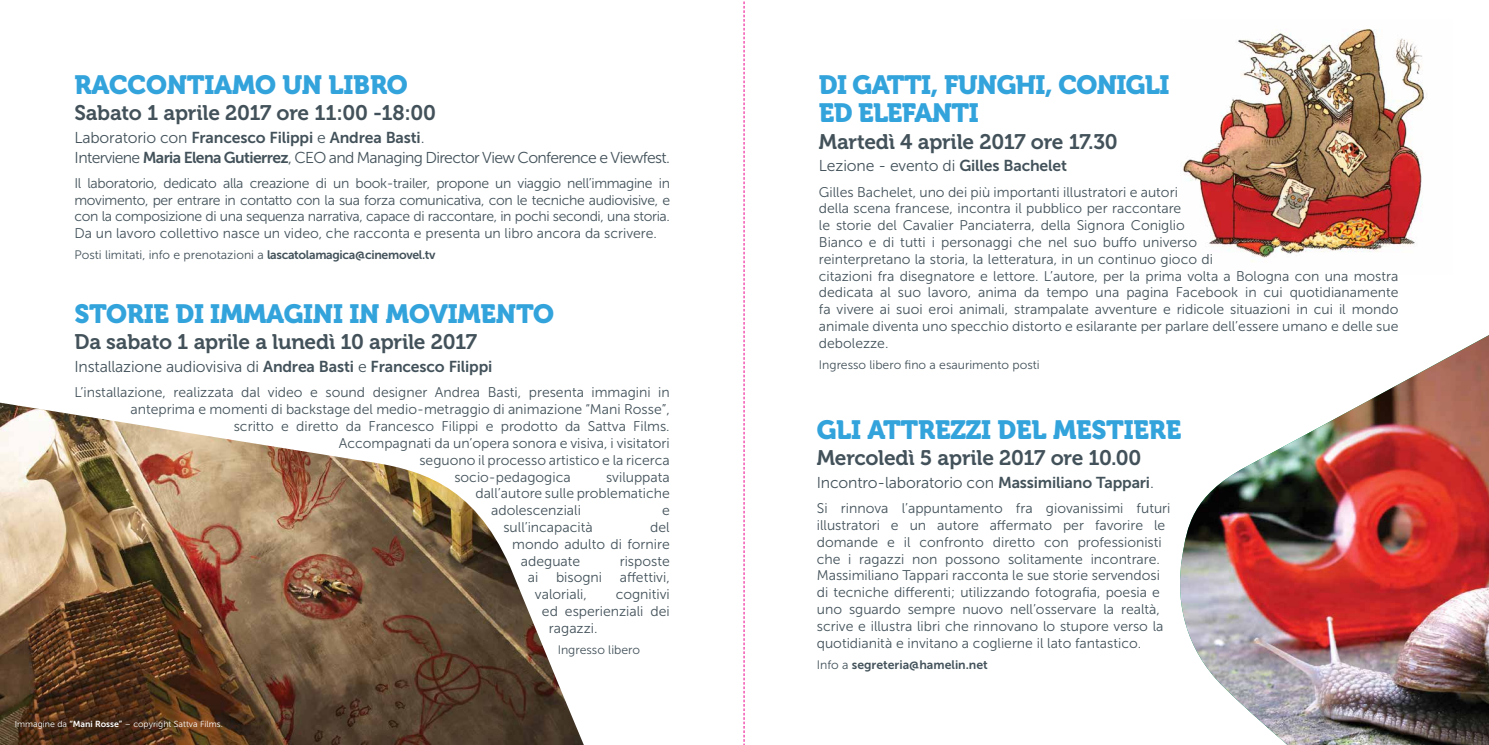
<style>
.page{position:relative;width:1489px;height:745px;background:#fff}
.page>*{position:absolute;margin:0;border:0;box-sizing:border-box;transform-origin:0 0}
.t1{font:26.25px/28px "Museo 900";letter-spacing:-.01em;color:#33a3dc}
.t2{font:21px "Museo 700";letter-spacing:-.01em;color:#43525a}
.t3{font:15.75px "Museo Sans 300";letter-spacing:-.01em;color:#43525a}
.t4{font:15.75px "Museo Sans 300";letter-spacing:-.04em;color:#43525a}
.t5{font:15.75px "Museo Sans 700";letter-spacing:-.01em;color:#43525a}
.t6{font:14px/16.8px "Museo Sans 300";color:#43525a}
.t7{font:12.25px "Museo Sans 300";color:#43525a}
.t8{font:12.25px "Museo Sans 700";color:#43525a}
.t9{font:8.75px "Museo Sans 300";color:#fff}
.s1{font-family:"Museo Sans 300"}
.s2{font-family:"Museo Sans 700"}
</style>
<div class="page">
<img style="left:0;top:402px;width:584px;height:342px">
<img style="left:1180px;top:335px;width:308px;height:409px">
<img style="left:1180px;top:29px;width:247px;height:233px">
<svg style="left:743px;top:1px;width:1px;height:743px"></svg>
<h1 class="t1" style="left:74px;top:71px;width:335px">RACCONTIAMO UN LIBRO</h1>
<h2 class="t2" style="left:74px;top:101px;width:363px">Sabato 1 aprile 2017 ore 11:00 -18:00</h2>
<p class="t5" style="left:74px;top:129px;width:351px"><span class="s1">Laboratorio con</span> Francesco Filippi <span class="s1">e</span> Andrea Basti<span class="s1">.</span></p>
<p class="t4" style="left:74px;top:148px;width:597px">Interviene <span class="s2">Maria Elena Gutierrez</span>, CEO and Managing Director View Conference e Viewfest.</p>
<p class="t6" style="left:74px;top:174px;width:597px;text-align:justify">Il laboratorio, dedicato alla creazione di un book-trailer, propone un viaggio nell’immagine in movimento, per entrare in contatto con la sua forza comunicativa, con le tecniche audiovisive, e con la composizione di una sequenza narrativa, capace di raccontare, in pochi secondi, una storia.<br>Da un lavoro collettivo nasce un video, che racconta e presenta un libro ancora da scrivere.</p>
<p class="t7" style="left:74px;top:248px;width:362px">Posti limitati, info e prenotazioni a <span class="s2">lascatolamagica@cinemovel.tv</span></p>
<h1 class="t1" style="left:74px;top:300px;width:481px">STORIE DI IMMAGINI IN MOVIMENTO</h1>
<h2 class="t2" style="left:74px;top:330px;width:404px">Da sabato 1 aprile a lunedì 10 aprile 2017</h2>
<p class="t3" style="left:74px;top:358px;width:419px">Installazione audiovisiva di <span class="s2">Andrea Basti</span> e <span class="s2">Francesco Filippi</span></p>
<p class="t6" style="left:74px;top:384px;width:597px">L’installazione, realizzata dal video e sound designer Andrea Basti, presenta immagini in</p>
<p class="t6" style="left:130px;top:401px;width:541px">anteprima e momenti di backstage del medio-metraggio di animazione “Mani Rosse”,</p>
<p class="t6" style="left:234px;top:417px;width:437px">scritto e diretto da Francesco Filippi e prodotto da Sattva Films.</p>
<p class="t6" style="left:339px;top:434px;width:332px">Accompagnati da un’opera sonora e visiva, i visitatori</p>
<p class="t6" style="left:419px;top:451px;width:252px">seguono il processo artistico e la ricerca</p>
<p class="t6" style="left:454px;top:468px;width:118px">socio-pedagogica</p>
<p class="t6" style="left:606px;top:468px;width:65px">sviluppata</p>
<p class="t6" style="left:475px;top:485px;width:196px">dall’autore sulle problematiche</p>
<p class="t6" style="left:491px;top:501px;width:91px">adolescenziali</p>
<p class="t6" style="left:662px;top:501px;width:9px">e</p>
<p class="t6" style="left:503px;top:518px;width:91px">sull’incapacità</p>
<p class="t6" style="left:650px;top:518px;width:21px">del</p>
<p class="t6" style="left:512px;top:535px;width:159px">mondo adulto di fornire</p>
<p class="t6" style="left:521px;top:552px;width:61px">adeguate</p>
<p class="t6" style="left:619px;top:552px;width:52px">risposte</p>
<p class="t6" style="left:528px;top:569px;width:12px">ai</p>
<p class="t6" style="left:556px;top:569px;width:48px">bisogni</p>
<p class="t6" style="left:619px;top:569px;width:51px">affettivi,</p>
<p class="t6" style="left:535px;top:585px;width:53px">valoriali,</p>
<p class="t6" style="left:615px;top:585px;width:56px">cognitivi</p>
<p class="t6" style="left:542px;top:602px;width:129px">ed esperienziali dei</p>
<p class="t6" style="left:549px;top:619px;width:50px">ragazzi.</p>
<p class="t7" style="left:557px;top:642px;width:84px">Ingresso libero</p>
<p class="t9" style="left:15px;top:719px;width:209px">Immagine da <span class="s2">“Mani Rosse”</span> – copyright Sattva Films.</p>
<h1 class="t1" style="left:819px;top:71px;width:352px">DI GATTI, FUNGHI, CONIGLI<br>ED ELEFANTI</h1>
<h2 class="t2" style="left:819px;top:129px;width:300px">Martedì 4 aprile 2017 ore 17.30</h2>
<p class="t3" style="left:819px;top:157px;width:249px">Lezione - evento di <span class="s2">Gilles Bachelet</span></p>
<p class="t6" style="left:819px;top:183px;width:581px">Gilles Bachelet, uno dei più importanti illustratori e autori<br>della scena francese, incontra il pubblico per raccontare<br>le storie del Cavalier Panciaterra, della Signora Coniglio<br>Bianco e di tutti i personaggi che nel suo buffo universo<br>reinterpretano la storia, la letteratura, in un continuo gioco di<br>citazioni fra disegnatore e lettore. L’autore, per la prima volta a Bologna con una mostra dedicata al suo lavoro, anima da tempo una pagina Facebook in cui quotidianamente fa vivere ai suoi eroi animali, strampalate avventure e ridicole situazioni in cui il mondo animale diventa uno specchio distorto e esilarante per parlare dell’essere umano e delle sue debolezze.</p>
<p class="t7" style="left:819px;top:358px;width:222px">Ingresso libero fino a esaurimento posti</p>
<h1 class="t1" style="left:816px;top:415px;width:366px">GLI ATTREZZI DEL MESTIERE</h1>
<h2 class="t2" style="left:816px;top:446px;width:326px">Mercoledì 5 aprile 2017 ore 10.00</h2>
<p class="t3" style="left:816px;top:473px;width:338px">Incontro-laboratorio con <span class="s2">Massimiliano Tappari</span>.</p>
<p class="t6" style="left:816px;top:499px;width:355px">Si rinnova l’appuntamento fra giovanissimi futuri illustratori e un autore affermato per favorire le domande e il confronto diretto con professionisti che i ragazzi non possono solitamente incontrare.<br>Massimiliano Tappari racconta le sue storie servendosi di tecniche differenti; utilizzando fotografia, poesia e uno sguardo sempre nuovo nell’osservare la realtà, scrive e illustra libri che rinnovano lo stupore verso la quotidianità e invitano a coglierne il lato fantastico.</p>
<p class="t8" style="left:816px;top:657px;width:172px"><span class="s1">Info a</span> segreteria@hamelin.net</p>
</div>
